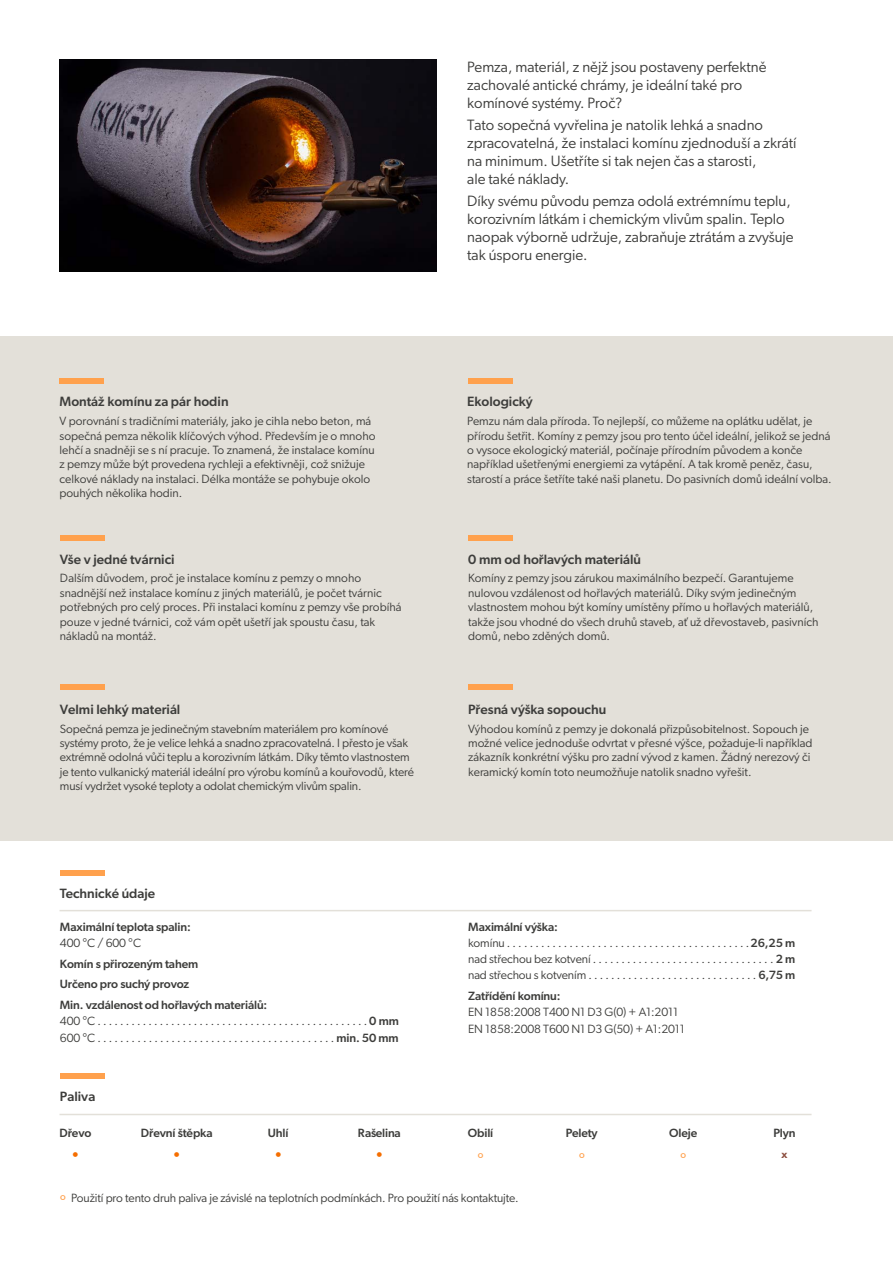
<style>
.page{position:relative;width:893px;height:1263px;background:#fff}
.page>*{position:absolute;margin:0;border:0;box-sizing:border-box;transform-origin:0 0}
.headline_-_body{font:16.5px "Gibson";color:#ffa14d}
.body{font:15px/18px "Gibson";color:#3d3d3b}
.headline_-_body-2{font:500 15px "Gibson";color:#f56e00}
.headline_-_body-3{font:500 13.5px "Gibson";color:#3d3d3b}
.body-2{font:12px/14.4px "Gibson";color:#3d3d3b}
.text___body{font:12px/14.4px "Gibson";color:#3d3d3b}
.headline_-_body-4{font:12px "Gibson";letter-spacing:-.01em;color:#3d3d3b}
.headline_-_body-5{font:500 12px "Gibson";letter-spacing:-.01em;color:#3d3d3b}
.headline_-_body-6{font:600 10.5px "Gibson";color:#8c4f40}
.s1{font-weight:500}
</style>
<div class="page">
<div style="left:0;top:336px;width:893px;height:504px;background:#e3e0d9"></div>
<div style="left:60px;top:378px;width:44px;height:6px;background:#ffa14d"></div>
<div style="left:60px;top:535px;width:44px;height:6px;background:#ffa14d"></div>
<div style="left:60px;top:684px;width:44px;height:6px;background:#ffa14d"></div>
<div style="left:60px;top:870px;width:44px;height:6px;background:#ffa14d"></div>
<div style="left:60px;top:1073px;width:44px;height:6px;background:#ffa14d"></div>
<div style="left:468px;top:378px;width:44px;height:6px;background:#ffa14d"></div>
<div style="left:468px;top:535px;width:44px;height:6px;background:#ffa14d"></div>
<div style="left:468px;top:684px;width:44px;height:6px;background:#ffa14d"></div>
<img style="left:60px;top:60px;width:377px;height:211px">
<hr style="left:60px;top:910px;width:751px;height:1px;background:#e3e0d9">
<hr style="left:60px;top:1114px;width:751px;height:1px;background:#e3e0d9">
<p class="headline_-_body-3" style="left:60px;top:394px;width:171px">Montáž komínu za pár hodin</p>
<p class="text___body" style="left:60px;top:414px;width:318px">V porovnání s tradičními materiály, jako je cihla nebo beton, má sopečná pemza několik klíčových výhod. Především je o mnoho lehčí a snadněji se s ní pracuje. To znamená, že instalace komínu z pemzy může být provedena rychleji a efektivněji, což snižuje celkové náklady na instalaci. Délka montáže se pohybuje okolo pouhých několika hodin.</p>
<p class="headline_-_body-3" style="left:60px;top:551px;width:116px">Vše v jedné tvárnici</p>
<p class="text___body" style="left:60px;top:571px;width:343px">Dalším důvodem, proč je instalace komínu z pemzy o mnoho snadnější než instalace komínu z jiných materiálů, je počet tvárnic potřebných pro celý proces. Při instalaci komínu z pemzy vše probíhá pouze v jedné tvárnici, což vám opět ušetří jak spoustu času, tak nákladů na montáž.</p>
<p class="headline_-_body-3" style="left:60px;top:701px;width:122px">Velmi lehký materiál</p>
<p class="body-2" style="left:60px;top:721px;width:356px">Sopečná pemza je jedinečným stavebním materiálem pro komínové systémy proto, že je velice lehká a snadno zpracovatelná. I přesto je však extrémně odolná vůči teplu a korozivním látkám. Díky těmto vlastnostem je tento vulkanický materiál ideální pro výrobu komínů a kouřovodů, které musí vydržet vysoké teploty a odolat chemickým vlivům spalin.</p>
<p class="headline_-_body-3" style="left:60px;top:885px;width:97px">Technické údaje</p>
<p class="headline_-_body-5" style="left:60px;top:919px;width:132px">Maximální teplota spalin:</p>
<p class="headline_-_body-4" style="left:60px;top:935px;width:83px">400 °C / 600 °C</p>
<p class="headline_-_body-5" style="left:60px;top:956px;width:140px">Komín s přirozeným tahem</p>
<p class="headline_-_body-5" style="left:60px;top:977px;width:131px">Určeno pro suchý provoz</p>
<p class="headline_-_body-5" style="left:60px;top:998px;width:209px">Min. vzdálenost od hořlavých materiálů:</p>
<p class="headline_-_body-4" style="left:60px;top:1014px;width:340px">400 °C . . . . . . . . . . . . . . . . . . . . . . . . . . . . . . . . . . . . . . . . . . . . . . . . <span class="s1">0 mm</span></p>
<p class="headline_-_body-4" style="left:60px;top:1030px;width:340px">600 °C . . . . . . . . . . . . . . . . . . . . . . . . . . . . . . . . . . . . . . . . . . <span class="s1">min. 50 mm</span></p>
<p class="headline_-_body-3" style="left:60px;top:1089px;width:37px">Paliva</p>
<p class="body" style="left:467px;top:57px;width:301px">Pemza, materiál, z nějž jsou postaveny perfektně zachovalé antické chrámy, je ideální také pro komínové systémy. Proč?</p>
<p class="body" style="left:467px;top:115px;width:331px">Tato sopečná vyvřelina je natolik lehká a snadno zpracovatelná, že instalaci komínu zjednoduší a zkrátí na minimum. Ušetříte si tak nejen čas a starosti,<br>ale také náklady.</p>
<p class="body" style="left:467px;top:192px;width:328px">Díky svému původu pemza odolá extrémnímu teplu, korozivním látkám i chemickým vlivům spalin. Teplo naopak výborně udržuje, zabraňuje ztrátám a zvyšuje tak úsporu energie.</p>
<p class="headline_-_body-3" style="left:467px;top:394px;width:67px">Ekologický</p>
<p class="body-2" style="left:467px;top:414px;width:366px">Pemzu nám dala příroda. To nejlepší, co můžeme na oplátku udělat, je přírodu šetřit. Komíny z pemzy jsou pro tento účel ideální, jelikož se jedná o vysoce ekologický materiál, počínaje přírodním původem a konče například ušetřenými energiemi za vytápění. A tak kromě peněz, času, starostí a práce šetříte také naši planetu. Do pasivních domů ideální volba.</p>
<p class="headline_-_body-3" style="left:468px;top:551px;width:174px">0 mm od hořlavých materiálů</p>
<p class="body-2" style="left:468px;top:571px;width:352px">Komíny z pemzy jsou zárukou maximálního bezpečí. Garantujeme nulovou vzdálenost od hořlavých materiálů. Díky svým jedinečným vlastnostem mohou být komíny umístěny přímo u hořlavých materiálů, takže jsou vhodné do všech druhů staveb, ať už dřevostaveb, pasivních domů, nebo zděných domů.</p>
<p class="headline_-_body-3" style="left:468px;top:701px;width:140px">Přesná výška sopouchu</p>
<p class="body-2" style="left:468px;top:721px;width:346px">Výhodou komínů z pemzy je dokonalá přizpůsobitelnost. Sopouch je možné velice jednoduše odvrtat v přesné výšce, požaduje-li například zákazník konkrétní výšku pro zadní vývod z kamen. Žádný nerezový či keramický komín toto neumožňuje natolik snadno vyřešit.</p>
<p class="headline_-_body-5" style="left:468px;top:919px;width:91px">Maximální výška:</p>
<p class="headline_-_body-4" style="left:468px;top:935px;width:329px">komínu . . . . . . . . . . . . . . . . . . . . . . . . . . . . . . . . . . . . . . . . . . .<span class="s1">26,25 m</span></p>
<p class="headline_-_body-4" style="left:468px;top:952px;width:329px">nad střechou bez kotvení . . . . . . . . . . . . . . . . . . . . . . . . . . . . . . . . <span class="s1">2 m</span></p>
<p class="headline_-_body-4" style="left:468px;top:968px;width:329px">nad střechou s kotvením . . . . . . . . . . . . . . . . . . . . . . . . . . . . . . <span class="s1">6,75 m</span></p>
<p class="headline_-_body-5" style="left:468px;top:989px;width:94px">Zatřídění komínu:</p>
<p class="headline_-_body-4" style="left:468px;top:1005px;width:211px">EN 1858:2008 T400 N1 D3 G(0) + A1:2011</p>
<p class="headline_-_body-4" style="left:468px;top:1021px;width:218px">EN 1858:2008 T600 N1 D3 G(50) + A1:2011</p>
<p class="headline_-_body-5" style="left:141px;top:1125px;width:73px">Dřevní štěpka</p>
<p class="headline_-_body-5" style="left:268px;top:1125px;width:22px">Uhlí</p>
<p class="headline_-_body-5" style="left:358px;top:1125px;width:44px">Rašelina</p>
<p class="headline_-_body-5" style="left:468px;top:1125px;width:27px">Obilí</p>
<p class="headline_-_body-5" style="left:566px;top:1125px;width:33px">Pelety</p>
<p class="headline_-_body-5" style="left:669px;top:1125px;width:30px">Oleje</p>
<p class="headline_-_body-5" style="left:773px;top:1125px;width:24px">Plyn</p>
<p class="headline_-_body-5" style="left:60px;top:1125px;width:33px">Dřevo</p>
<p class="headline_-_body-2" style="left:71px;top:1146px;width:10px">•</p>
<p class="headline_-_body-2" style="left:172px;top:1146px;width:10px">•</p>
<p class="headline_-_body-2" style="left:274px;top:1146px;width:10px">•</p>
<p class="headline_-_body-2" style="left:375px;top:1146px;width:10px">•</p>
<p class="headline_-_body" style="left:477px;top:1146px;width:8px">º</p>
<p class="headline_-_body" style="left:579px;top:1146px;width:8px">º</p>
<p class="headline_-_body" style="left:680px;top:1146px;width:8px">º</p>
<p class="headline_-_body-6" style="left:781px;top:1148px;width:7px">x</p>
<p class="headline_-_body" style="left:60px;top:1188px;width:8px">º</p>
<p class="body-2" style="left:71px;top:1190px;width:449px">Použití pro tento druh paliva je závislé na teplotních podmínkách. Pro použití nás kontaktujte.</p>
</div>
